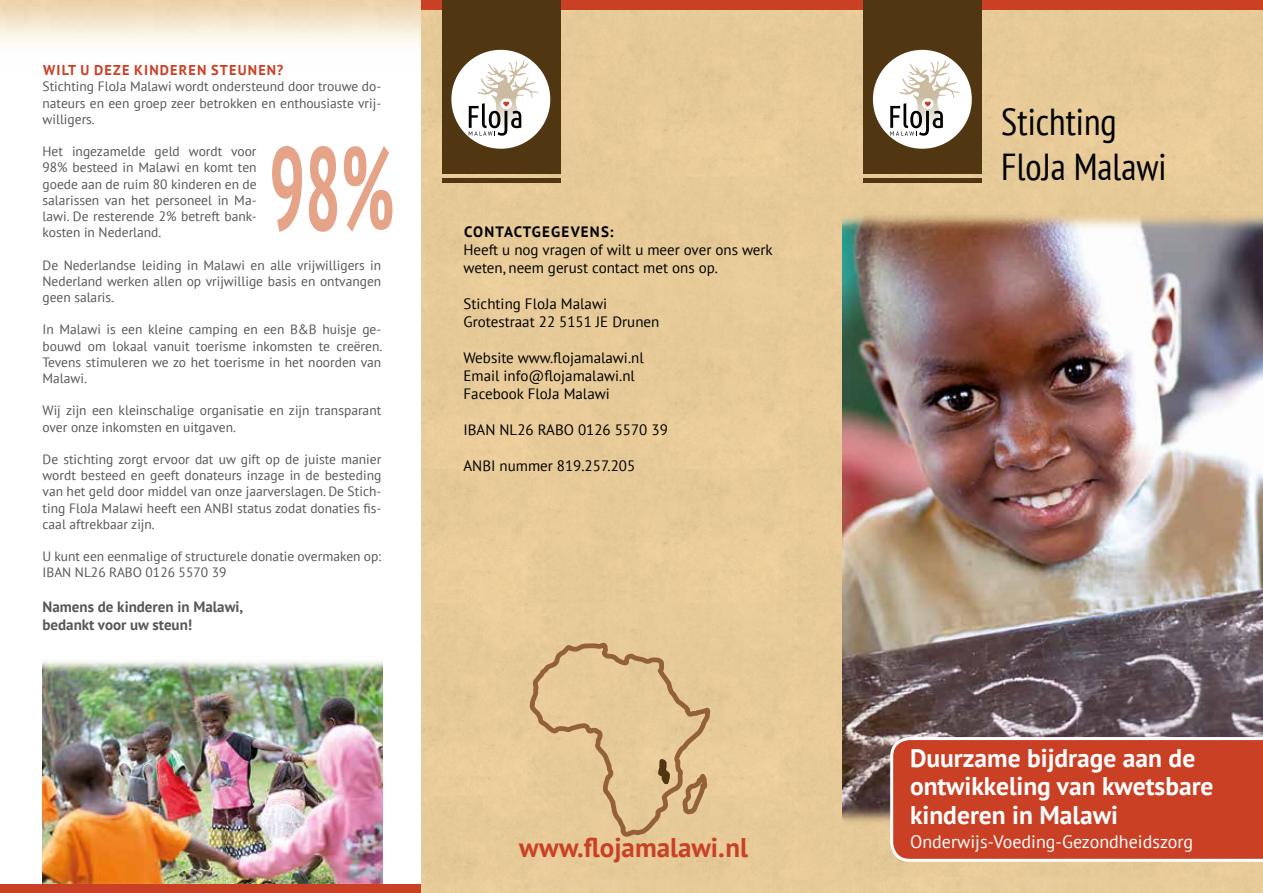
<style>
.page{position:relative;width:1263px;height:893px;background:#fff}
.page>*{position:absolute;margin:0;border:0;box-sizing:border-box;transform-origin:0 0}
.t1{font:700 condensed 117.75px "PT Sans";color:#e5a387;scale:.63 1}
.t2{font:condensed 37.5px/45px "PT Sans";color:#000}
.t3{font:700 27px "PT Sans";color:#ca4025}
.t4{font:700 25.5px/28.5px "PT Sans";color:#fff}
.t5{font:18px "PT Sans";color:#fff}
.t6{font:15px/18px "PT Sans";color:#000}
.t7{font:700 15px/18px "PT Sans";color:#575756}
.t8{font:700 15px "PT Sans";letter-spacing:.08em;color:#000}
.t9{font:700 14.25px "PT Sans";letter-spacing:.08em;color:#ca4025}
.t10{font:13.5px/16.2px "PT Sans";color:#575756;text-align:justify}
</style>
<div class="page">
<div style="left:842px;top:9px;width:421px;height:884px;background:#e7ca98"></div>
<img style="left:842px;top:209px;width:421px;height:617px">
<div style="left:421px;top:9px;width:421px;height:884px;background:#e7cb99"></div>
<div style="left:421px;top:0;width:842px;height:9px;background:#ca4025"></div>
<div style="left:442px;top:0;width:118px;height:173px;background:#513612"></div>
<div style="left:442px;top:178px;width:118px;height:5px;background:#513612"></div>
<div style="left:451px;top:50px;width:99px;height:99px;background:#fff;border-radius:50%"></div>
<svg style="left:469px;top:60px;width:54px;height:76px"></svg>
<svg style="left:530px;top:643px;width:180px;height:194px;background:#ddbf8d"></svg>
<div style="left:864px;top:0;width:118px;height:173px;background:#513612"></div>
<div style="left:864px;top:178px;width:118px;height:5px;background:#513612"></div>
<div style="left:873px;top:50px;width:99px;height:99px;background:#fff;border-radius:50%"></div>
<svg style="left:890px;top:60px;width:54px;height:76px"></svg>
<svg style="left:890px;top:737px;width:373px;height:125px;background:#cc4b31"></svg>
<img style="left:43px;top:661px;width:340px;height:223px">
<div style="left:0;top:884px;width:421px;height:9px;background:#ca4025"></div>
<p class="t9" style="left:43px;top:61px;width:242px">WILT U DEZE KINDEREN STEUNEN?</p>
<p class="t10" style="left:43px;top:78px;width:340px">Stichting FloJa Malawi wordt ondersteund door trouwe do&shy;nateurs en een groep zeer betrokken en enthousiaste vrij&shy;willigers.</p>
<p class="t10" style="left:43px;top:143px;width:216px">Het ingezamelde geld wordt voor 98% besteed in Malawi en komt ten goede aan de ruim 80 kinderen en de salarissen van het personeel in Ma&shy;lawi. De resterende 2% betreft bank&shy;kosten in Nederland.</p>
<p class="t10" style="left:43px;top:256px;width:340px">De Nederlandse leiding in Malawi en alle vrijwilligers in Nederland werken allen op vrijwillige basis en ontvangen geen salaris.</p>
<p class="t10" style="left:43px;top:321px;width:341px">In Malawi is een kleine camping en een B&amp;B huisje ge&shy;bouwd om lokaal vanuit toerisme inkomsten te creëren.<br>Tevens stimuleren we zo het toerisme in het noorden van Malawi.</p>
<p class="t10" style="left:43px;top:402px;width:340px">Wij zijn een kleinschalige organisatie en zijn transparant over onze inkomsten en uitgaven.</p>
<p class="t10" style="left:43px;top:451px;width:340px">De stichting zorgt ervoor dat uw gift op de juiste manier wordt besteed en geeft donateurs inzage in de besteding van het geld door middel van onze jaarverslagen. De Stich&shy;ting FloJa Malawi heeft een ANBI status zodat donaties fis&shy;caal aftrekbaar zijn.</p>
<p class="t10" style="left:43px;top:548px;width:340px">U kunt een eenmalige of structurele donatie overmaken op:<br>IBAN NL26 RABO 0126 5570 39</p>
<p class="t7" style="left:43px;top:597px;width:202px">Namens de kinderen in Malawi, bedankt voor uw steun!</p>
<h1 class="t1" style="left:269px;top:110px;width:201px">98%</h1>
<p class="t8" style="left:464px;top:222px;width:151px">CONTACTGEGEVENS:</p>
<p class="t6" style="left:463px;top:241px;width:311px">Heeft u nog vragen of wilt u meer over ons werk weten, neem gerust contact met ons op.</p>
<p class="t6" style="left:463px;top:295px;width:197px">Stichting FloJa Malawi<br>Grotestraat 22 5151 JE Drunen</p>
<p class="t6" style="left:463px;top:349px;width:182px">Website www.flojamalawi.nl<br>Email info@flojamalawi.nl<br>Facebook FloJa Malawi</p>
<p class="t6" style="left:463px;top:421px;width:206px">IBAN NL26 RABO 0126 5570 39</p>
<p class="t6" style="left:463px;top:457px;width:173px">ANBI nummer 819.257.205</p>
<h3 class="t3" style="left:519px;top:829px;width:230px">www.flojamalawi.nl</h3>
<h2 class="t2" style="left:1001px;top:99px;width:167px">Stichting<br>FloJa Malawi</h2>
<h3 class="t4" style="left:910px;top:743px;width:305px">Duurzame bijdrage aan de ontwikkeling van kwetsbare kinderen in Malawi</h3>
<h3 class="t5" style="left:910px;top:830px;width:285px">Onderwijs-Voeding-Gezondheidszorg</h3>
</div>
